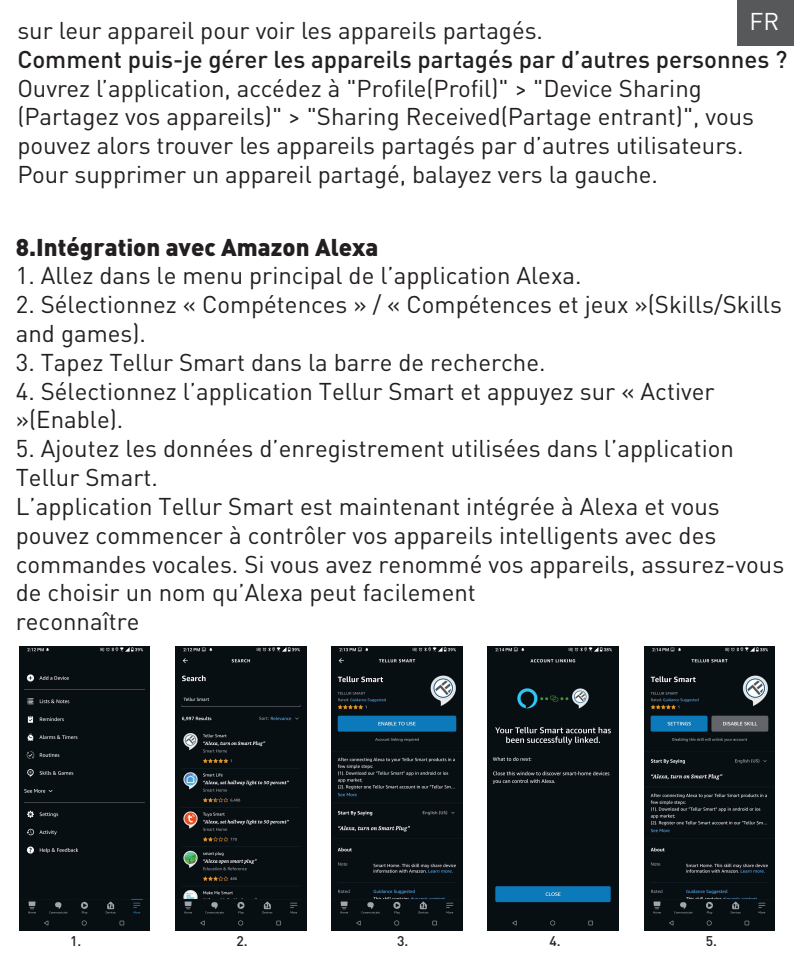
<style>
.page{position:relative;width:794px;height:964px;background:#fff}
.page>*{position:absolute;margin:0;border:0;box-sizing:border-box;transform-origin:0 0}
.t1{font:24px/28.8px "DIN Pro";color:#231f20}
.t2{font:500 24px "DIN Pro";color:#231f20}
.t3{font:900 24px "DIN Pro";color:#231f20}
.t4{font:24px "DIN Pro";color:#fff}
.t5{font:500 14px "DIN Pro";color:#231f20}
</style>
<div class="page">
<div style="left:737px;top:1px;width:57px;height:45px;background:#57585a"></div>
<div style="left:19px;top:647px;width:131px;height:283px;background:#070f13"></div>
<img style="left:175px;top:647px;width:131px;height:283px">
<img style="left:331px;top:647px;width:131px;height:283px">
<img style="left:488px;top:647px;width:130px;height:283px">
<img style="left:644px;top:647px;width:131px;height:283px">
<p class="t4" style="left:749px;top:5px;width:31px">FR</p>
<p class="t1" style="left:17px;top:15px;width:527px">sur leur appareil pour voir les appareils partagés.</p>
<p class="t2" style="left:17px;top:43px;width:771px">Comment puis-je gérer les appareils partagés par d’autres personnes ?</p>
<p class="t1" style="left:17px;top:73px;width:738px">Ouvrez l’application, accédez à "Profile(Profil)" &gt; "Device Sharing (Partagez vos appareils)" &gt; "Sharing Received(Partage entrant)", vous pouvez alors trouver les appareils partagés par d’autres utilisateurs.<br>Pour supprimer un appareil partagé, balayez vers la gauche.</p>
<p class="t3" style="left:16px;top:231px;width:364px">8.Intégration avec Amazon Alexa</p>
<p class="t1" style="left:16px;top:260px;width:567px">1. Allez dans le menu principal de l’application Alexa.</p>
<p class="t1" style="left:16px;top:289px;width:767px">2. Sélectionnez « Compétences » / « Compétences et jeux »(Skills/Skills and games).</p>
<p class="t1" style="left:16px;top:347px;width:531px">3. Tapez Tellur Smart dans la barre de recherche.</p>
<p class="t1" style="left:16px;top:376px;width:700px">4. Sélectionnez l’application Tellur Smart et appuyez sur « Activer »(Enable).</p>
<p class="t1" style="left:16px;top:433px;width:770px">5. Ajoutez les données d’enregistrement utilisées dans l’application Tellur Smart.<br>L’application Tellur Smart est maintenant intégrée à Alexa et vous pouvez commencer à contrôler vos appareils intelligents avec des commandes vocales. Si vous avez renommé vos appareils, assurez-vous de choisir un nom qu’Alexa peut facilement<br>reconnaître</p>
<p class="t5" style="left:70px;top:931px;width:13px">1.</p>
<p class="t5" style="left:236px;top:931px;width:13px">2.</p>
<p class="t5" style="left:397px;top:931px;width:13px">3.</p>
<p class="t5" style="left:549px;top:931px;width:13px">4.</p>
<p class="t5" style="left:706px;top:931px;width:13px">5.</p>
</div>
